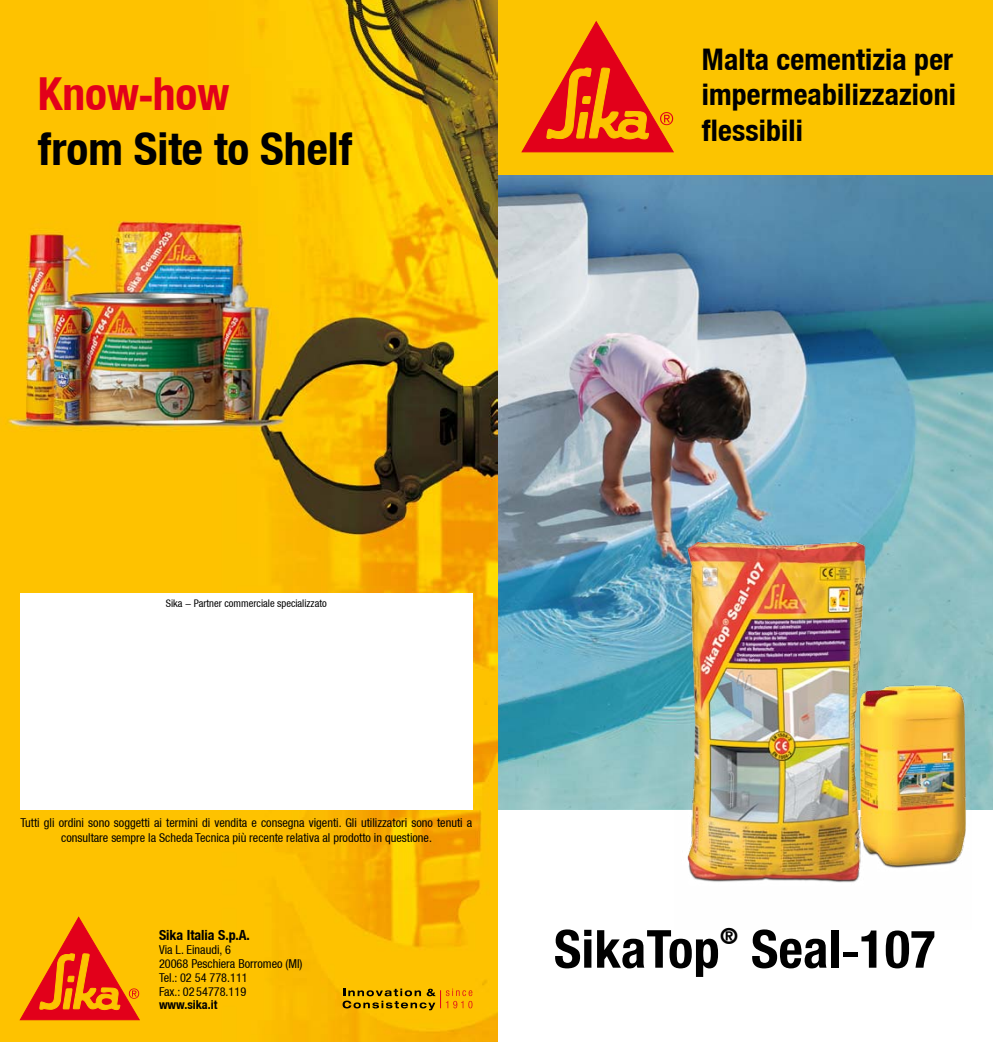
<style>
.page{position:relative;width:993px;height:1042px;background:#fff}
.page>*{position:absolute;margin:0;border:0;box-sizing:border-box;transform-origin:0 0}
.t1{font:700 condensed 52.5px "Helvetica Neue";letter-spacing:.005em;color:#000}
.t2{font:700 condensed 45.5px "Helvetica Neue";color:#000}
.t3{font:700 condensed 45.5px "Helvetica Neue";color:#e2001a}
.t4{font:700 condensed 29.75px/35.7px "Helvetica Neue";letter-spacing:.005em;color:#000;text-align:justify}
.t5{font:700 condensed 22.4px "Helvetica Neue";color:#000}
.t6{font:700 condensed 14px "Helvetica Neue";color:#000}
.t7{font:condensed 12.25px/13.8px "Helvetica Neue";color:#000}
.t8{font:700 condensed 12.25px "Helvetica Neue";color:#000}
.t9{font:condensed 10.5px "Helvetica Neue";color:#000}
.s1{font-family:"Arial";font-weight:400;font-stretch:normal}
</style>
<div class="page">
<img style="left:497px;top:174px;width:495px;height:635px">
<div style="left:497px;top:0;width:495px;height:174px;background:#fcc400"></div>
<svg style="left:522px;top:22px;width:151px;height:130px"></svg>
<img style="left:0;top:0;width:497px;height:1042px">
<svg style="left:20px;top:917px;width:119px;height:103px"></svg>
<div style="left:20px;top:593px;width:452px;height:217px;background:#fff"></div>
<svg style="left:342px;top:988px;width:130px;height:22px"></svg>
<img style="left:674px;top:535px;width:296px;height:348px">
<h2 class="t3" style="left:38px;top:66px;width:193px">Know-how</h2>
<h2 class="t2" style="left:38px;top:121px;width:315px">from Site to Shelf</h2>
<h3 class="t4" style="left:701px;top:41px;width:255px">Malta cementizia per impermeabilizzazioni flessibili</h3>
<p class="t9" style="left:166px;top:597px;width:162px">Sika - Partner commerciale specializzato</p>
<p class="t7" style="left:20px;top:815px;width:453px;line-height:14.7px;text-align:center">Tutti gli ordini sono soggetti ai termini di vendita e consegna vigenti. Gli utilizzatori sono tenuti a consultare sempre la Scheda Tecnica più recente relativa al prodotto in questione.</p>
<p class="t6" style="left:159px;top:926px;width:92px">Sika Italia S.p.A.</p>
<p class="t7" style="left:159px;top:943px;width:145px">Via L. Einaudi, 6<br>20068 Peschiera Borromeo (MI)<br>Tel.: 02 54 778.111<br>Fax.: 0254778.119</p>
<p class="t8" style="left:159px;top:997px;width:60px">www.sika.it</p>
<h1 class="t1" style="left:553px;top:917px;width:167px">SikaTop</h1>
<h3 class="t5" style="left:719px;top:923px;width:19px">®</h3>
<h1 class="t1" style="left:750px;top:917px;width:186px">Seal<span class="s1">-</span>107</h1>
</div>
